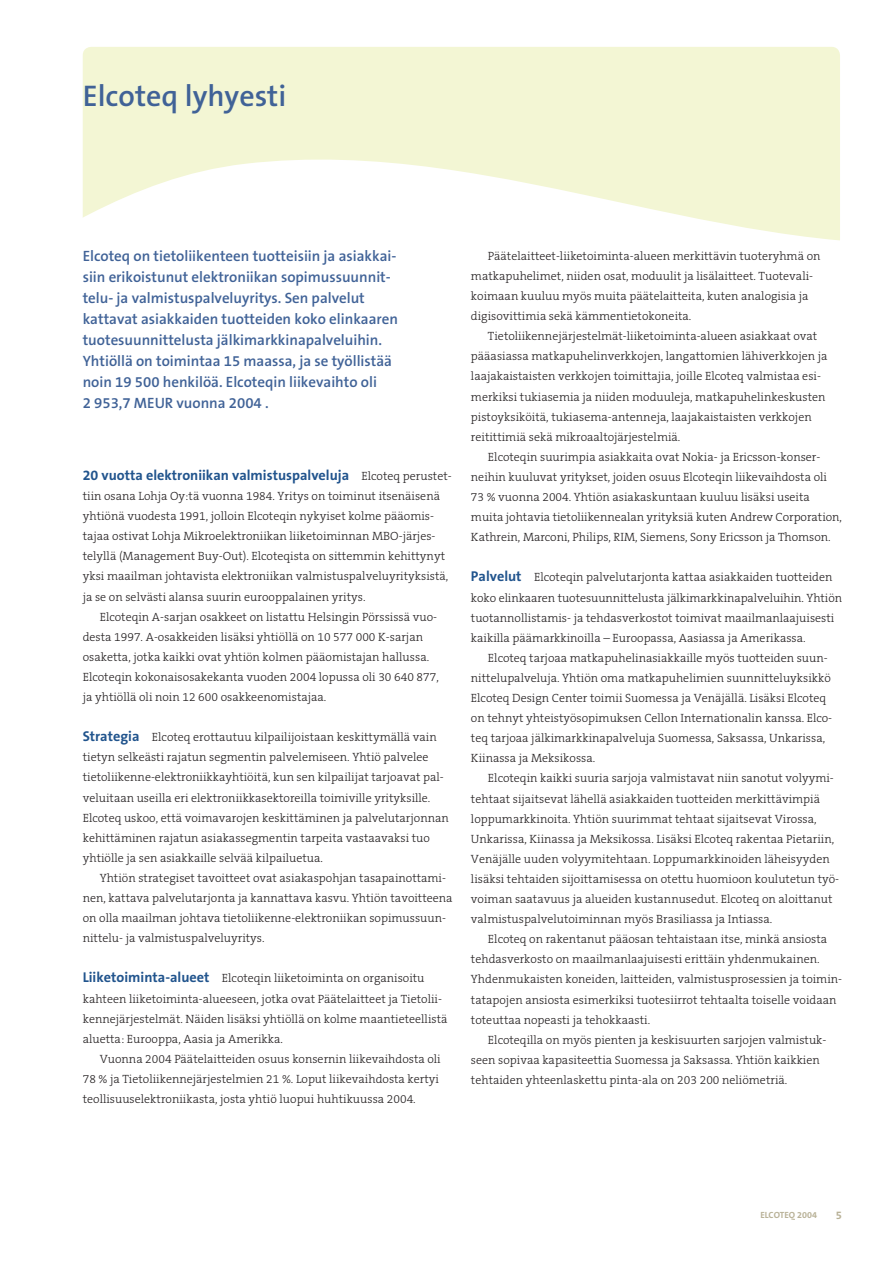
<style>
.page{position:relative;width:893px;height:1263px;background:#fff}
.page>*{position:absolute;margin:0;border:0;box-sizing:border-box;transform-origin:0 0}
.t1{font:600 30px "The Sans B6";color:#406297}
.t2{font:600 15px/21px "The Sans B6";color:#406297}
.t3{font:700 14.25px "The Sans B7";color:#21548d}
.t4{font:300 12px/20.1px "The Serif B3";color:#231f20}
.t5{font:700 11.25px "The Sans B7";color:#b9b298}
.t6{font:700 9px "The Sans B7";color:#b9b298}
.s1{font-family:"The Serif B3";font-weight:300;font-size:12px;color:#231f20}
.s2{font-family:"The Sans B7";font-weight:700;font-size:14.25px;color:#21548d}
</style>
<div class="page">
<div style="left:83px;top:47px;width:757px;height:201px;background:#f3f6d4;border-radius:9px"></div>
<svg style="left:82px;top:133px;width:758px;height:115px"></svg>
<h1 class="t1" style="left:83px;top:85px;width:205px">Elcoteq lyhyesti</h1>
<p class="t2" style="left:83px;top:247px;width:317px">Elcoteq on tietoliikenteen tuotteisiin ja asiakkai&shy;siin erikoistunut elektroniikan sopimussuunnit&shy;telu- ja valmistuspalveluyritys. Sen palvelut kattavat asiakkaiden tuotteiden koko elinkaaren tuotesuunnittelusta jälkimarkkinapalveluihin.<br>Yhtiöllä on toimintaa 15 maassa, ja se työllistää noin 19 500 henkilöä. Elcoteqin liikevaihto oli<br>2 953,7 MEUR vuonna 2004 .</p>
<p class="t3" style="left:83px;top:470px;width:370px">20 vuotta elektroniikan valmistuspalveluja <span class="s1">Elcoteq perustet-</span></p>
<p class="t4" style="left:83px;top:487px;width:367px">tiin osana Lohja Oy:tä vuonna 1984. Yritys on toiminut itsenäisenä yhtiönä vuodesta 1991, jolloin Elcoteqin nykyiset kolme pääomis&shy;tajaa ostivat Lohja Mikroelektroniikan liiketoiminnan MBO-järjes&shy;telyllä (Management Buy-Out). Elcoteqista on sittemmin kehittynyt yksi maailman johtavista elektroniikan valmistuspalveluyrityksistä, ja se on selvästi alansa suurin eurooppalainen yritys.</p>
<p class="t4" style="left:83px;top:608px;width:357px;text-indent:17px">Elcoteqin A-sarjan osakkeet on listattu Helsingin Pörssissä vuo&shy;desta 1997. A-osakkeiden lisäksi yhtiöllä on 10 577 000 K-sarjan osaketta, jotka kaikki ovat yhtiön kolmen pääomistajan hallussa.<br>Elcoteqin kokonaisosakekanta vuoden 2004 lopussa oli 30 640 877, ja yhtiöllä oli noin 12 600 osakkeenomistajaa.</p>
<p class="t4" style="left:83px;top:728px;width:367px"><span class="s2">Strategia</span> Elcoteq erottautuu kilpailijoistaan keskittymällä vain tietyn selkeästi rajatun segmentin palvelemiseen. Yhtiö palvelee tietoliikenne-elektroniikkayhtiöitä, kun sen kilpailijat tarjoavat pal&shy;veluitaan useilla eri elektroniikkasektoreilla toimiville yrityksille.<br>Elcoteq uskoo, että voimavarojen keskittäminen ja palvelutarjonnan kehittäminen rajatun asiakassegmentin tarpeita vastaavaksi tuo yhtiölle ja sen asiakkaille selvää kilpailuetua.</p>
<p class="t4" style="left:83px;top:869px;width:371px;text-indent:17px">Yhtiön strategiset tavoitteet ovat asiakaspohjan tasapainottami&shy;nen, kattava palvelutarjonta ja kannattava kasvu. Yhtiön tavoitteena on olla maailman johtava tietoliikenne-elektroniikan sopimussuun&shy;nittelu- ja valmistuspalveluyritys.</p>
<p class="t4" style="left:83px;top:970px;width:366px"><span class="s2">Liiketoiminta-alueet</span> Elcoteqin liiketoiminta on organisoitu kahteen liiketoiminta-alueeseen, jotka ovat Päätelaitteet ja Tietolii&shy;kennejärjestelmät. Näiden lisäksi yhtiöllä on kolme maantieteellistä aluetta: Eurooppa, Aasia ja Amerikka.</p>
<p class="t4" style="left:83px;top:1050px;width:359px;text-indent:17px">Vuonna 2004 Päätelaitteiden osuus konsernin liikevaihdosta oli<br>78 % ja Tietoliikennejärjestelmien 21 %. Loput liikevaihdosta kertyi teollisuuselektroniikasta, josta yhtiö luopui huhtikuussa 2004.</p>
<p class="t4" style="left:471px;top:247px;width:351px;text-indent:17px">Päätelaitteet-liiketoiminta-alueen merkittävin tuoteryhmä on matkapuhelimet, niiden osat, moduulit ja lisälaitteet. Tuotevali&shy;koimaan kuuluu myös muita päätelaitteita, kuten analogisia ja digisovittimia sekä kämmentietokoneita.</p>
<p class="t4" style="left:471px;top:327px;width:358px;text-indent:17px">Tietoliikennejärjestelmät-liiketoiminta-alueen asiakkaat ovat pääasiassa matkapuhelinverkkojen, langattomien lähiverkkojen ja laajakaistaisten verkkojen toimittajia, joille Elcoteq valmistaa esi&shy;merkiksi tukiasemia ja niiden moduuleja, matkapuhelinkeskusten pistoyksiköitä, tukiasema-antenneja, laajakaistaisten verkkojen reitittimiä sekä mikroaaltojärjestelmiä.</p>
<p class="t4" style="left:471px;top:448px;width:372px;text-indent:17px">Elcoteqin suurimpia asiakkaita ovat Nokia- ja Ericsson-konser&shy;neihin kuuluvat yritykset, joiden osuus Elcoteqin liikevaihdosta oli 73 % vuonna 2004. Yhtiön asiakaskuntaan kuuluu lisäksi useita muita johtavia tietoliikennealan yrityksiä kuten Andrew Corporation, Kathrein, Marconi, Philips, RIM, Siemens, Sony Ericsson ja Thomson.</p>
<p class="t4" style="left:471px;top:568px;width:372px"><span class="s2">Palvelut</span> Elcoteqin palvelutarjonta kattaa asiakkaiden tuotteiden koko elinkaaren tuotesuunnittelusta jälkimarkkinapalveluihin. Yhtiön tuotannollistamis- ja tehdasverkostot toimivat maailmanlaajuisesti kaikilla päämarkkinoilla – Euroopassa, Aasiassa ja Amerikassa.</p>
<p class="t4" style="left:471px;top:649px;width:362px;text-indent:17px">Elcoteq tarjoaa matkapuhelinasiakkaille myös tuotteiden suun&shy;nittelupalveluja. Yhtiön oma matkapuhelimien suunnitteluyksikkö Elcoteq Design Center toimii Suomessa ja Venäjällä. Lisäksi Elcoteq on tehnyt yhteistyösopimuksen Cellon Internationalin kanssa. Elco&shy;teq tarjoaa jälkimarkkinapalveluja Suomessa, Saksassa, Unkarissa, Kiinassa ja Meksikossa.</p>
<p class="t4" style="left:471px;top:769px;width:370px;text-indent:17px">Elcoteqin kaikki suuria sarjoja valmistavat niin sanotut volyymi&shy;tehtaat sijaitsevat lähellä asiakkaiden tuotteiden merkittävimpiä loppumarkkinoita. Yhtiön suurimmat tehtaat sijaitsevat Virossa, Unkarissa, Kiinassa ja Meksikossa. Lisäksi Elcoteq rakentaa Pietariin, Venäjälle uuden volyymitehtaan. Loppumarkkinoiden läheisyyden lisäksi tehtaiden sijoittamisessa on otettu huomioon koulutetun työ&shy;voiman saatavuus ja alueiden kustannusedut. Elcoteq on aloittanut valmistuspalvelutoiminnan myös Brasiliassa ja Intiassa.</p>
<p class="t4" style="left:471px;top:930px;width:372px;text-indent:17px">Elcoteq on rakentanut pääosan tehtaistaan itse, minkä ansiosta tehdasverkosto on maailmanlaajuisesti erittäin yhdenmukainen.<br>Yhdenmukaisten koneiden, laitteiden, valmistusprosessien ja toimin&shy;tatapojen ansiosta esimerkiksi tuotesiirrot tehtaalta toiselle voidaan toteuttaa nopeasti ja tehokkaasti.</p>
<p class="t4" style="left:471px;top:1031px;width:357px;text-indent:17px">Elcoteqilla on myös pienten ja keskisuurten sarjojen valmistuk&shy;seen sopivaa kapasiteettia Suomessa ja Saksassa. Yhtiön kaikkien tehtaiden yhteenlaskettu pinta-ala on 203 200 neliömetriä.</p>
<p class="t6" style="left:760px;top:1212px;width:58px">ELCOTEQ 2004</p>
<p class="t5" style="left:835px;top:1211px;width:8px">5</p>
</div>
